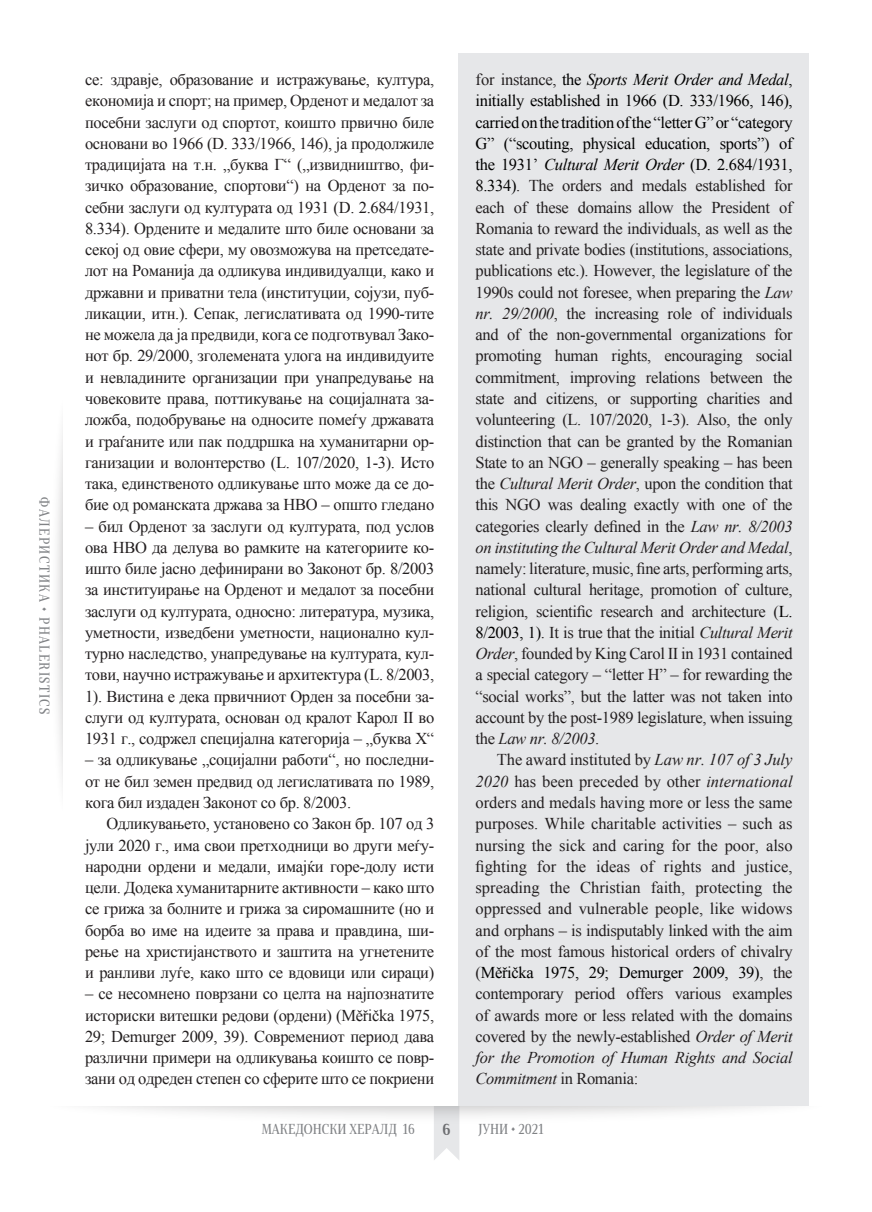
<style>
.page{position:relative;width:872px;height:1212px;background:#fff}
.page>*{position:absolute;margin:0;border:0;box-sizing:border-box;transform-origin:0 0}
._1_ГЛАВЕН_ТЕКСТ{font:16.5px/21.3px "Times New Roman";letter-spacing:-.02em;color:#231f20;text-align:justify}
.t1{font:700 15px "Skola Serif Cn";color:#6c6d70}
.t2{font:13.5px "Skola Serif Cn";color:#808285}
.t3{font:13.5px "Skola Serif Cn";letter-spacing:.1em;color:#808285}
.s1{color:#000}
.s2{font-style:italic;color:#000}
.s3{font-style:italic}
</style>
<div class="page">
<img style="left:110px;top:1107px;width:652px;height:53px">
<div style="left:458px;top:53px;width:350px;height:1053px;background:#e6e7e9"></div>
<p class="t3" style="left:53px;top:497px;width:218px;rotate:90deg">ФАЛЕРИСТИКА • PHALERISTICS</p>
<p class="_1_ГЛАВЕН_ТЕКСТ" style="left:85px;top:69px;width:351px">се: здравје, образование и истражување, култура, економија и спорт; на пример, Орденот и медалот за посебни заслуги од спортот, коишто првично биле основани во 1966 (D. 333/1966, 146), ја продолжиле традицијата на т.н. „буква Г“ („извидништво, фи&shy;зичко образование, спортови“) на Орденот за по&shy;себни заслуги од културата од 1931 (D. 2.684/1931, 8.334). Ордените и медалите што биле основани за секој од овие сфери, му овозможува на претседате&shy;лот на Романија да одликува индивидуалци, како и државни и приватни тела (институции, сојузи, пуб&shy;ликации, итн.). Сепак, легислативата од 1990-тите не можела да ја предвиди, кога се подготвувал Зако&shy;нот бр. 29/2000, зголемената улога на индивидуите и невладините организации при унапредување на човековите права, поттикување на социјалната за&shy;ложба, подобрување на односите помеѓу државата и граѓаните или пак поддршка на хуманитарни ор&shy;ганизации и волонтерство (L. 107/2020, 1-3). Исто така, единственото одликување што може да се до&shy;бие од романската држава за НВО – општо гледано</p>
<p class="_1_ГЛАВЕН_ТЕКСТ" style="left:85px;top:515px;width:351px">– бил Орденот за заслуги од културата, под услов ова НВО да делува во рамките на категориите ко&shy;ишто биле јасно дефинирани во Законот бр. 8/2003 за институирање на Орденот и медалот за посебни заслуги од културата, односно: литература, музика, уметности, изведбени уметности, национално кул&shy;турно наследство, унапредување на културата, кул&shy;тови, научно истражување и архитектура (L. 8/2003, 1). Вистина е дека првичниот Орден за посебни за&shy;слуги од културата, основан од кралот Карол II во 1931 г., содржел специјална категорија – „буква Х“</p>
<p class="_1_ГЛАВЕН_ТЕКСТ" style="left:85px;top:749px;width:351px">– за одликување „социјални работи“, но последни&shy;от не бил земен предвид од легислативата по 1989, кога бил издаден Законот со бр. 8/2003.</p>
<p class="_1_ГЛАВЕН_ТЕКСТ" style="left:85px;top:813px;width:351px;text-indent:21px">Одликувањето, установено со Закон бр. 107 од 3 јули 2020 г., има свои претходници во други меѓу&shy;народни ордени и медали, имајќи горе-долу исти цели. Додека хуманитарните активности – како што се грижа за болните и грижа за сиромашните (но и борба во име на идеите за права и правдина, ши&shy;рење на христијанството и заштита на угнетените и ранливи луѓе, како што се вдовици или сираци)</p>
<p class="_1_ГЛАВЕН_ТЕКСТ" style="left:85px;top:983px;width:351px">– се несомнено поврзани со целта на најпознатите историски витешки редови (ордени) (Měřička 1975, 29; Demurger 2009, 39). Современиот период дава различни примери на одликувања коишто се повр&shy;зани од одреден степен со сферите што се покриени</p>
<p class="_1_ГЛАВЕН_ТЕКСТ" style="left:475px;top:69px;width:318px">for instance, <span class="s1">the</span> <span class="s2">Sports Merit Order and Medal</span><span class="s1">, initially established in 1966 (D. 333/1966, 146), carried on the tradition of the “letter G” or “category G” (“scouting, physical education, sports”) of the 1931’</span> <span class="s2">Cultural Merit Order</span> <span class="s1">(D. 2.684/1931, 8.334)</span>. The orders and medals established for each of these domains allow the President of Romania to reward the individuals, as well as the state and private bodies (institutions, associations, publications etc.). However, the legislature of the 1990s could not foresee, when preparing the <span class="s3">Law nr. 29/2000</span>, the increasing role of individuals and of the non-governmental organizations for promoting human rights, encouraging social commitment, improving relations between the state and citizens, or supporting charities and volunteering (L. 107/2020, 1-3). Also, the only distinction that can be granted by the Romanian State to an NGO – generally speaking – has been the <span class="s3">Cultural Merit Order</span>, upon the condition that this NGO was dealing exactly with one of the categories clearly defined in the <span class="s3">Law nr. 8/2003 on instituting the Cultural Merit Order and Medal</span>, namely: literature, music, fine arts, performing arts, national cultural heritage, promotion of culture, religion, scientific research and architecture (<span class="s1">L.<br>8/2003, 1)</span>. It is true that the initial <span class="s3">Cultural Merit Order</span>, founded by King Carol II in 1931 contained a special category – “letter H” – for rewarding the “social works”, but the latter was not taken into account by the post-1989 legislature, when issuing the <span class="s3">Law nr. 8/2003</span>.</p>
<p class="_1_ГЛАВЕН_ТЕКСТ" style="left:475px;top:749px;width:318px;text-indent:21px">The award instituted by <span class="s3">Law nr. 107 of 3 July 2020</span> has been preceded by other <span class="s3">international </span>orders and medals having more or less the same purposes. While charitable activities – such as nursing the sick and caring for the poor, also fighting for the ideas of rights and justice, spreading the Christian faith, protecting the oppressed and vulnerable people, like widows and orphans – is indisputably linked with the aim of the most famous historical orders of chivalry (<span class="s1">Měřička 1975, 29; Demurger 2009, 39)</span>, the contemporary period offers various examples of awards more or less related with the domains covered by the newly-established <span class="s3">Order of Merit for the Promotion of Human Rights and Social Commitment</span> in Romania:</p>
<p class="t2" style="left:262px;top:1121px;width:154px">МАКЕДОНСКИ ХЕРАЛД 16</p>
<p class="t1" style="left:442px;top:1120px;width:10px">6</p>
<p class="t2" style="left:478px;top:1121px;width:67px">ЈУНИ • 2021</p>
</div>
